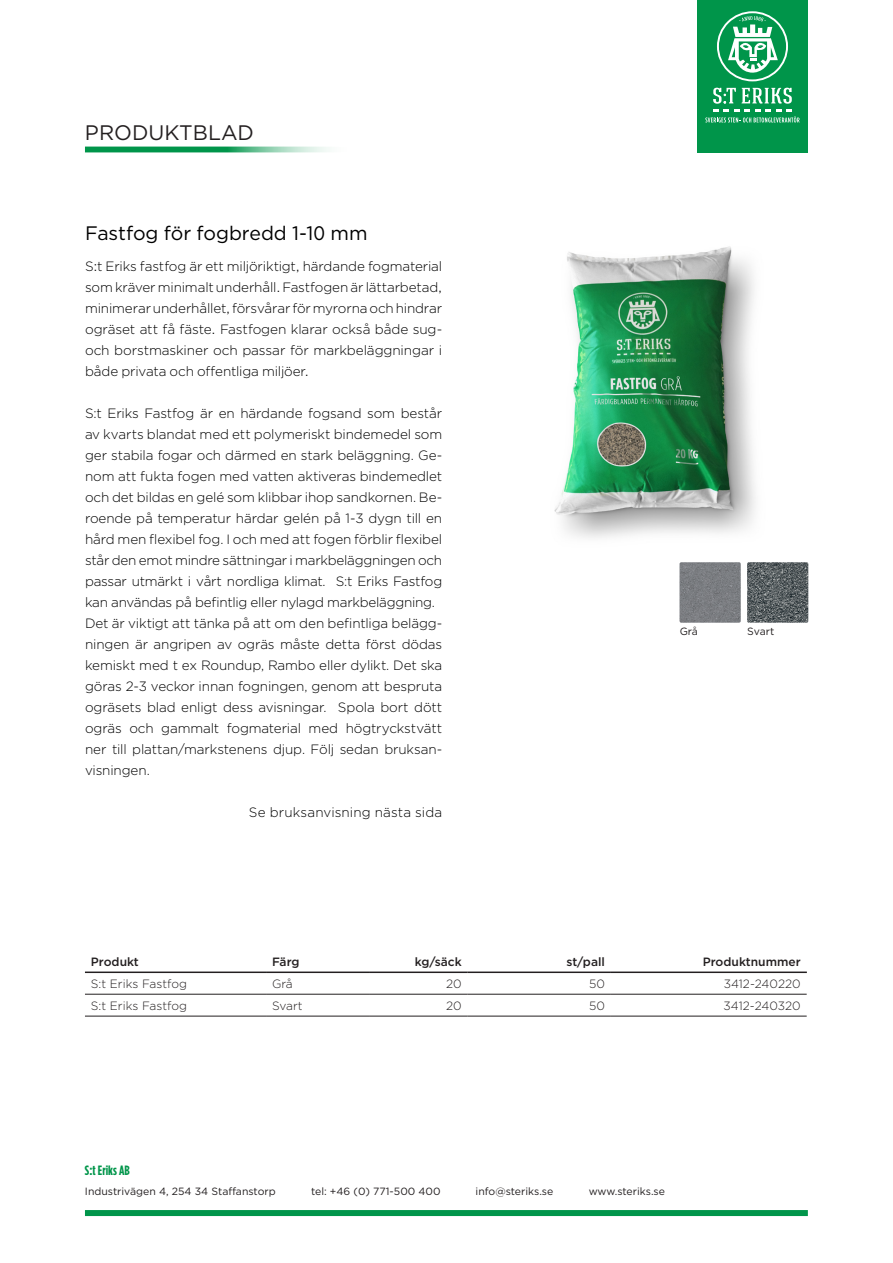
<style>
.page{position:relative;width:893px;height:1263px;background:#fff}
.page>*{position:absolute;margin:0;border:0;box-sizing:border-box;transform-origin:0 0}
.t1{font:21px "Gotham";color:#231f20}
.t2{font:19.5px "Gotham";color:#000}
.t3{font:300 13.5px/21px "Gotham";letter-spacing:-.01em;color:#000;text-align:justify}
.t4{font:300 13.5px "Gotham";letter-spacing:.01em;color:#000}
.t5{font:700 13.5px "Gotham Condensed";color:#00954a}
.t6{font:300 12px "Gotham";color:#231f20}
.t7{font:500 12px "Gotham";color:#231f20}
.t8{font:10.5px "Gotham";color:#231f20}
</style>
<div class="page">
<img style="left:554px;top:246px;width:202px;height:292px">
<img style="left:747px;top:562px;width:61px;height:61px">
<hr style="left:85px;top:994px;width:181px;height:1px;background:#231f20">
<hr style="left:266px;top:994px;width:104px;height:1px;background:#231f20">
<hr style="left:370px;top:994px;width:98px;height:1px;background:#231f20">
<hr style="left:468px;top:994px;width:143px;height:1px;background:#231f20">
<hr style="left:611px;top:994px;width:196px;height:1px;background:#231f20">
<hr style="left:85px;top:1016px;width:181px;height:1px;background:#231f20">
<hr style="left:266px;top:1016px;width:104px;height:1px;background:#231f20">
<hr style="left:370px;top:1016px;width:98px;height:1px;background:#231f20">
<hr style="left:468px;top:1016px;width:143px;height:1px;background:#231f20">
<hr style="left:611px;top:1016px;width:196px;height:1px;background:#231f20">
<hr style="left:85px;top:971px;width:181px;height:2px;background:#231f20">
<hr style="left:266px;top:971px;width:104px;height:2px;background:#231f20">
<hr style="left:370px;top:971px;width:98px;height:2px;background:#231f20">
<hr style="left:468px;top:971px;width:143px;height:2px;background:#231f20">
<hr style="left:611px;top:971px;width:196px;height:2px;background:#231f20">
<div style="left:85px;top:1210px;width:723px;height:6px;background:#00954a"></div>
<div style="left:697px;top:0;width:111px;height:152px;background:#00954a"></div>
<svg style="left:705px;top:88px;width:95px;height:34px"></svg>
<svg style="left:717px;top:11px;width:71px;height:70px"></svg>
<svg style="left:85px;top:146px;width:244px;height:6px"></svg>
<img style="left:680px;top:562px;width:61px;height:61px">
<h1 class="t1" style="left:85px;top:119px;width:171px">PRODUKTBLAD</h1>
<h2 class="t2" style="left:85px;top:221px;width:284px">Fastfog för fogbredd 1-10 mm</h2>
<p class="t3" style="left:85px;top:256px;width:359px">S:t Eriks fastfog är ett miljöriktigt, härdande fogmaterial som kräver minimalt underhåll. Fastfogen är lättarbetad, minimerar underhållet, försvårar för myrorna och hindrar ogräset att få fäste. Fastfogen klarar också både sug&shy;och borstmaskiner och passar för markbeläggningar i både privata och offentliga miljöer.</p>
<p class="t3" style="left:85px;top:403px;width:359px;text-align:left">S:t Eriks Fastfog är en härdande fogsand som består av kvarts blandat med ett polymeriskt bindemedel som ger stabila fogar och därmed en stark beläggning. Ge&shy;nom att fukta fogen med vatten aktiveras bindemedlet och det bildas en gelé som klibbar ihop sandkornen. Be&shy;roende på temperatur härdar gelén på 1-3 dygn till en hård men flexibel fog. I och med att fogen förblir flexibel står den emot mindre sättningar i markbeläggningen och passar utmärkt i vårt nordliga klimat. S:t Eriks Fastfog kan användas på befintlig eller nylagd markbeläggning.<br>Det är viktigt att tänka på att om den befintliga belägg&shy;ningen är angripen av ogräs måste detta först dödas kemiskt med t ex Roundup, Rambo eller dylikt. Det ska göras 2-3 veckor innan fogningen, genom att bespruta ogräsets blad enligt dess avisningar. Spola bort dött ogräs och gammalt fogmaterial med högtryckstvätt ner till plattan/markstenens djup. Följ sedan bruksan&shy;visningen.</p>
<p class="t4" style="left:249px;top:804px;width:195px">Se bruksanvisning nästa sida</p>
<p class="t8" style="left:680px;top:624px;width:20px">Grå</p>
<p class="t8" style="left:747px;top:624px;width:29px">Svart</p>
<p class="t7" style="left:91px;top:954px;width:49px">Produkt</p>
<p class="t7" style="left:272px;top:954px;width:29px">Färg</p>
<p class="t7" style="left:415px;top:954px;width:48px">kg/säck</p>
<p class="t7" style="left:566px;top:954px;width:40px">st/pall</p>
<p class="t7" style="left:703px;top:954px;width:99px">Produktnummer</p>
<p class="t6" style="left:91px;top:976px;width:97px">S:t Eriks Fastfog</p>
<p class="t6" style="left:272px;top:976px;width:22px">Grå</p>
<p class="t6" style="left:446px;top:976px;width:17px">20</p>
<p class="t6" style="left:589px;top:976px;width:17px">50</p>
<p class="t6" style="left:724px;top:976px;width:78px">3412-240220</p>
<p class="t6" style="left:91px;top:998px;width:97px">S:t Eriks Fastfog</p>
<p class="t6" style="left:272px;top:998px;width:32px">Svart</p>
<p class="t6" style="left:446px;top:998px;width:17px">20</p>
<p class="t6" style="left:589px;top:998px;width:17px">50</p>
<p class="t6" style="left:724px;top:998px;width:79px">3412-240320</p>
<p class="t5" style="left:85px;top:1162px;width:46px">S:t Eriks AB</p>
<p class="t8" style="left:85px;top:1184px;width:192px">Industrivägen 4, 254 34 Staffanstorp</p>
<p class="t8" style="left:311px;top:1184px;width:131px">tel: +46 (0) 771-500 400</p>
<p class="t8" style="left:476px;top:1184px;width:79px">info@steriks.se</p>
<p class="t8" style="left:589px;top:1184px;width:78px">www.steriks.se</p>
</div>
